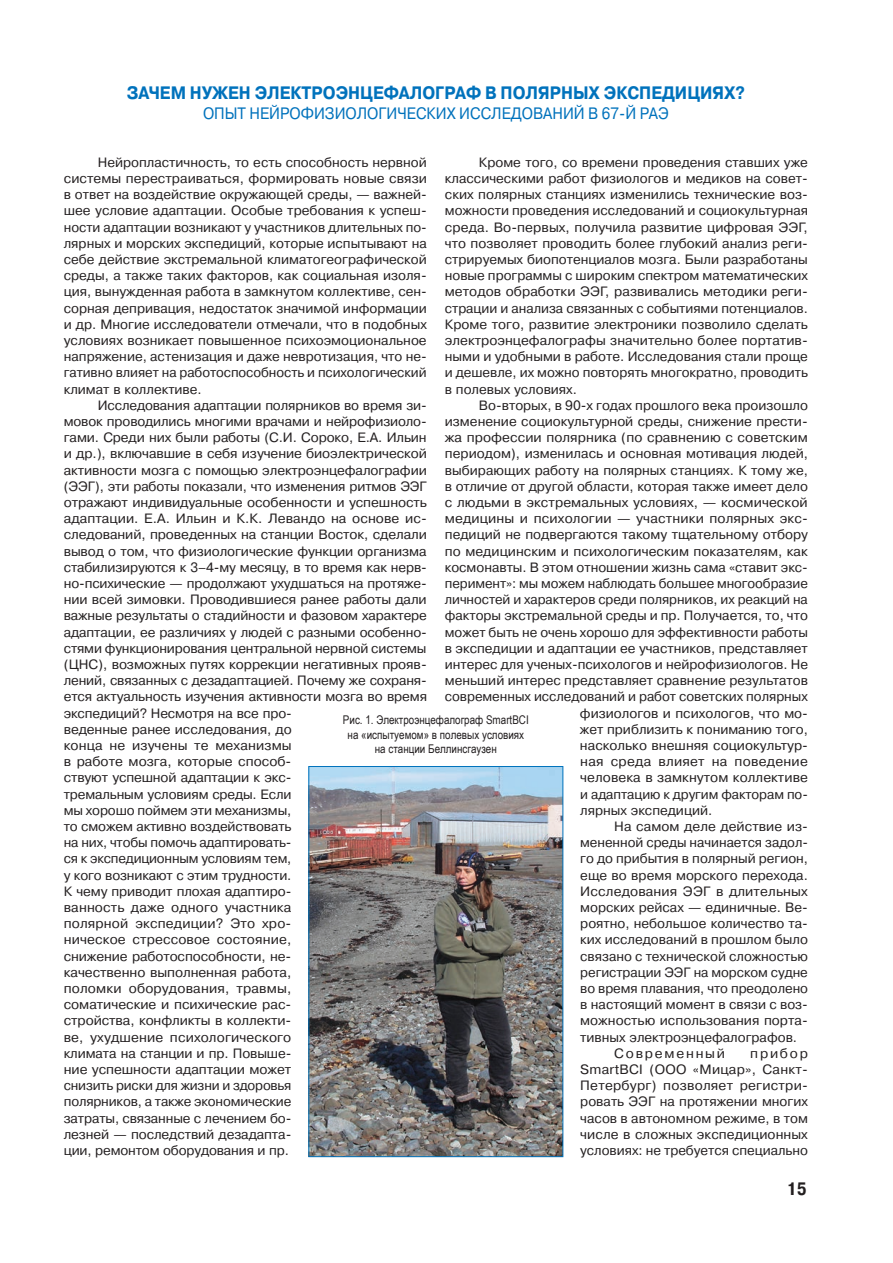
<style>
.page{position:relative;width:893px;height:1263px;background:#fff}
.page>*{position:absolute;margin:0;border:0;box-sizing:border-box;transform-origin:0 0}
.Заголовок_12_Прописн{font:700 18px "Pragmatica C";color:#0072bc;scale:.9 1}
.t1{font:700 18px "Pragmatica Cond C";color:#231f20}
.Заголовок_12_Прописн-2{font:16.5px "Pragmatica C";color:#0072bc;scale:.9 1}
.Основной_текст{font:13.5px/16.2px "Pragmatica C";letter-spacing:-.005em;color:#231f20;text-align:justify}
.Основной_текст-2{font:13.5px "Pragmatica C";letter-spacing:.02em;color:#231f20}
.Основной_текст-3{font:13.5px "Pragmatica C";letter-spacing:.13em;color:#231f20}
.Подрисуночная{font:12px/14.4px "Arial Narrow";color:#231f20;text-align:center}
</style>
<div class="page">
<img style="left:310px;top:768px;width:251px;height:387px">
<div style="left:308px;top:766px;width:255px;height:391px;border:1px solid #0072bc"></div>
<p class="Заголовок_12_Прописн" style="left:127px;top:83px;width:688px">ЗАЧЕМ НУЖЕН ЭЛЕКТРОЭНЦЕФАЛОГРАФ В ПОЛЯРНЫХ ЭКСПЕДИЦИЯХ?</p>
<p class="Заголовок_12_Прописн-2" style="left:203px;top:104px;width:519px">ОПЫТ НЕЙРОФИЗИОЛОГИЧЕСКИХ ИССЛЕДОВАНИЙ В 67-Й РАЭ</p>
<p class="Основной_текст" style="left:64px;top:154px;width:365px;text-indent:34px">Нейропластичность, то есть способность нервной системы перестраиваться, формировать новые связи в ответ на воздействие окружающей среды, — важней&shy;шее условие адаптации. Особые требования к успеш&shy;ности адаптации возникают у участников длительных по&shy;лярных и морских экспедиций, которые испытывают на себе действие экстремальной климатогеографической среды, а также таких факторов, как социальная изоля&shy;ция, вынужденная работа в замкнутом коллективе, сен&shy;сорная депривация, недостаток значимой информации и др. Многие исследователи отмечали, что в подобных условиях возникает повышенное психоэмоциональное напряжение, астенизация и даже невротизация, что не&shy;гативно влияет на работоспособность и психологический климат в коллективе.</p>
<p class="Основной_текст" style="left:64px;top:397px;width:365px;text-align:left;text-indent:34px">Исследования адаптации полярников во время зи&shy;мовок проводились многими врачами и нейрофизиоло&shy;гами. Среди них были работы (С.И. Сороко, Е.А. Ильин и др.), включавшие в себя изучение биоэлектрической активности мозга с помощью электроэнцефалографии (ЭЭГ), эти работы показали, что изменения ритмов ЭЭГ отражают индивидуальные особенности и успешность адаптации. Е.А. Ильин и К.К. Левандо на основе ис&shy;следований, проведенных на станции Восток, cделали вывод о том, что физиологические функции организма стабилизируются к 3–4-му месяцу, в то время как нерв&shy;но-психические — продолжают ухудшаться на протяже&shy;нии всей зимовки. Проводившиеся ранее работы дали важные результаты о стадийности и фазовом характере адаптации, ее различиях у людей с разными особенно&shy;стями функционирования центральной нервной системы (ЦНС), возможных путях коррекции негативных прояв&shy;лений, связанных с дезадаптацией. Почему же сохраня&shy;ется актуальность изучения активности мозга во время экспедиций? Несмотря на все про-<br>веденные ранее исследования, до<br>конца не изучены те механизмы<br>в работе мозга, которые способ-<br>ствуют успешной адаптации к экс-<br>тремальным условиям среды. Если<br>мы хорошо поймем эти механизмы,<br>то сможем активно воздействовать<br>на них, чтобы помочь адаптировать-<br>ся к экспедиционным условиям тем,<br>у кого возникают с этим трудности.<br>К чему приводит плохая адаптиро-<br>ванность даже одного участника<br>полярной экспедиции? Это хро-<br>ническое стрессовое состояние,<br>снижение работоспособности, не-<br>качественно выполненная работа,<br>поломки оборудования, травмы,<br>соматические и психические рас-<br>стройства, конфликты в коллекти-<br>ве, ухудшение психологического<br>климата на станции и пр. Повыше-<br>ние успешности адаптации может<br>снизить риски для жизни и здоровья<br>полярников, а также экономические<br>затраты, связанные с лечением бо-<br>лезней — последствий дезадапта-<br>ции, ремонтом оборудования и пр.</p>
<p class="Основной_текст" style="left:445px;top:154px;width:365px;text-indent:34px">Кроме того, со времени проведения ставших уже классическими работ физиологов и медиков на совет&shy;ских полярных станциях изменились технические воз&shy;можности проведения исследований и социокультурная среда. Во-первых, получила развитие цифровая ЭЭГ, что позволяет проводить более глубокий анализ реги&shy;стрируемых биопотенциалов мозга. Были разработаны новые программы с широким спектром математических методов обработки ЭЭГ, развивались методики реги&shy;страции и анализа связанных с событиями потенциалов.<br>Кроме того, развитие электроники позволило сделать электроэнцефалографы значительно более портатив&shy;ными и удобными в работе. Исследования стали проще и дешевле, их можно повторять многократно, проводить в полевых условиях.</p>
<p class="Основной_текст" style="left:479px;top:397px;width:331px">Во-вторых, в 90-х годах прошлого века произошло</p>
<p class="Основной_текст" style="left:445px;top:413px;width:365px">изменение социокультурной среды, снижение прести-</p>
<p class="Основной_текст" style="left:445px;top:429px;width:365px">жа профессии полярника (по сравнению с советским</p>
<p class="Основной_текст" style="left:445px;top:446px;width:365px">периодом), изменилась и основная мотивация людей,</p>
<p class="Основной_текст" style="left:445px;top:462px;width:365px">выбирающих работу на полярных станциях. К тому же,</p>
<p class="Основной_текст" style="left:445px;top:478px;width:365px">в отличие от другой области, которая также имеет дело</p>
<p class="Основной_текст" style="left:445px;top:494px;width:364px">с людьми в экстремальных условиях, — космической</p>
<p class="Основной_текст" style="left:445px;top:510px;width:365px">медицины и психологии — участники полярных экс-</p>
<p class="Основной_текст" style="left:445px;top:527px;width:364px">педиций не подвергаются такому тщательному отбору</p>
<p class="Основной_текст" style="left:445px;top:543px;width:365px">по медицинским и психологическим показателям, как</p>
<p class="Основной_текст" style="left:445px;top:559px;width:365px">космонавты. В этом отношении жизнь сама «ставит экс-</p>
<p class="Основной_текст" style="left:445px;top:575px;width:365px">перимент»: мы можем наблюдать большее многообразие</p>
<p class="Основной_текст" style="left:445px;top:591px;width:365px">личностей и характеров среди полярников, их реакций на</p>
<p class="Основной_текст" style="left:445px;top:608px;width:365px">факторы экстремальной среды и пр. Получается, то, что</p>
<p class="Основной_текст" style="left:445px;top:624px;width:365px">может быть не очень хорошо для эффективности работы</p>
<p class="Основной_текст" style="left:445px;top:640px;width:365px">в экспедиции и адаптации ее участников, представляет</p>
<p class="Основной_текст" style="left:445px;top:656px;width:365px">интерес для ученых-психологов и нейрофизиологов. Не</p>
<p class="Основной_текст" style="left:445px;top:672px;width:365px">меньший интерес представляет сравнение результатов</p>
<p class="Основной_текст" style="left:445px;top:689px;width:364px">современных исследований и работ советских полярных</p>
<p class="Основной_текст" style="left:580px;top:705px;width:230px">физиологов и психологов, что мо-</p>
<p class="Основной_текст" style="left:580px;top:721px;width:230px">жет приблизить к пониманию того,</p>
<p class="Основной_текст" style="left:580px;top:737px;width:230px">насколько внешняя социокультур-</p>
<p class="Основной_текст-2" style="left:580px;top:754px;width:229px">ная среда влияет на поведение</p>
<p class="Основной_текст" style="left:580px;top:770px;width:229px">человека в замкнутом коллективе</p>
<p class="Основной_текст" style="left:580px;top:786px;width:229px">и адаптацию к другим факторам по-</p>
<p class="Основной_текст" style="left:580px;top:802px;width:134px">лярных экспедиций.</p>
<p class="Основной_текст" style="left:580px;top:818px;width:229px;text-indent:34px">На самом деле действие из&shy;мененной среды начинается задол&shy;го до прибытия в полярный регион, еще во время морского перехода.<br>Исследования ЭЭГ в длительных морских рейсах — единичные. Ве&shy;роятно, небольшое количество та&shy;ких исследований в прошлом было связано с технической сложностью регистрации ЭЭГ на морском судне во время плавания, что преодолено в настоящий момент в связи с воз&shy;можностью использования порта&shy;тивных электроэнцефалографов.</p>
<p class="Основной_текст-3" style="left:614px;top:1046px;width:112px">Современный</p>
<p class="Подрисуночная" style="left:343px;top:712px;width:187px">Рис. 1. Электроэнцефалограф SmartBCI на «испытуемом» в полевых условиях на станции Беллинсгаузен</p>
<p class="Основной_текст" style="left:580px;top:1045px;width:229px;text-indent:170px">прибор SmartBCI (ООО «Мицар», Санкт-Петербург) позволяет регистри&shy;ровать ЭЭГ на протяжении многих часов в автономном режиме, в том числе в сложных экспедиционных условиях: не требуется специально</p>
<h1 class="t1" style="left:787px;top:1178px;width:21px">15</h1>
</div>
